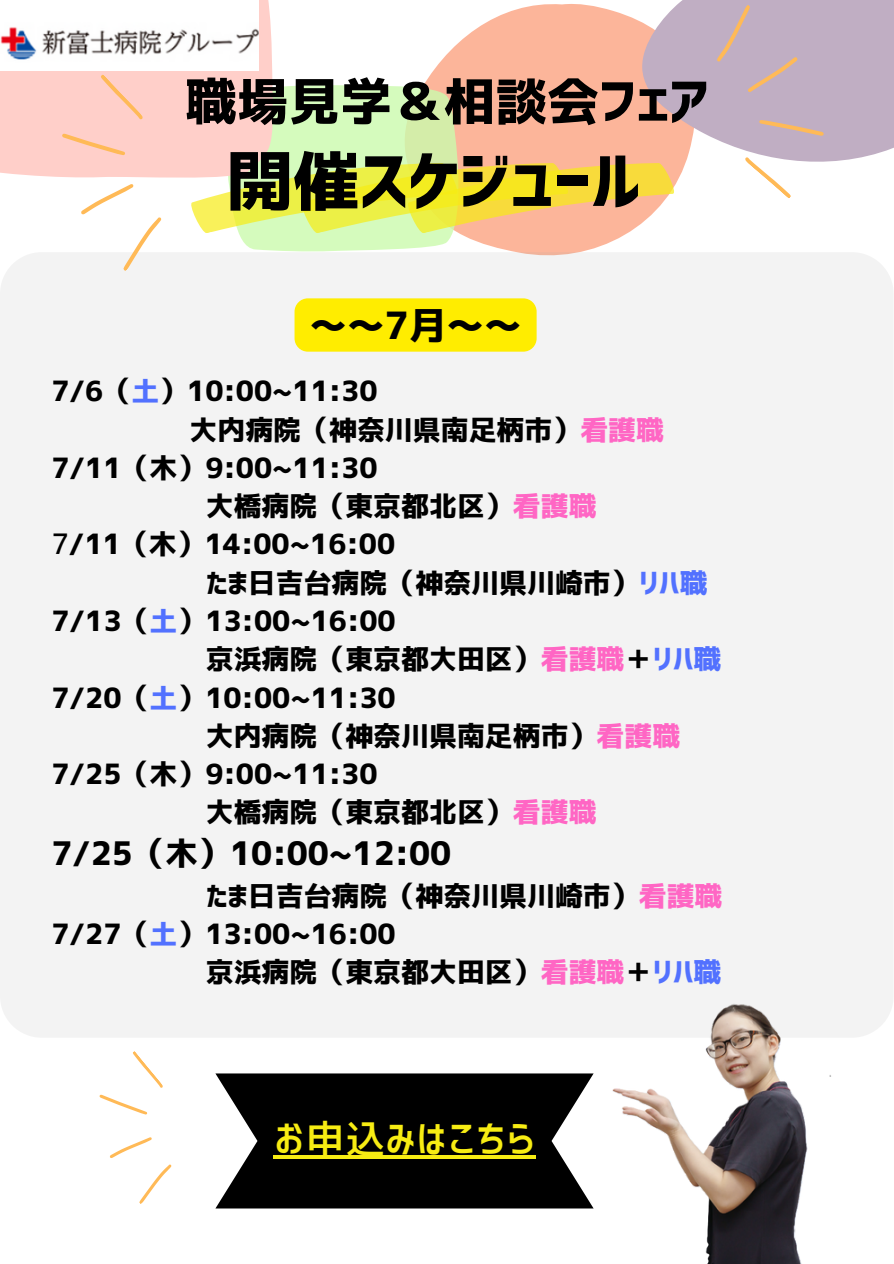
<style>
.page{position:relative;width:894px;height:1264px;background:#fff}
.page>*{position:absolute;margin:0;border:0;box-sizing:border-box;transform-origin:0 0}
.t1{font:66.6px "Corporate Logo Bold";color:#000}
.t2{font:51.6px "Corporate Logo Bold";color:#000}
.t3{font:40.05px "Corporate Logo Medium";color:#f7ec13}
.t4{font:37.5px "Corporate Logo Bold";color:#000}
.t5{font:32.4px "Corporate Logo Bold";color:#000}
.t6{font:27.9px "Corporate Logo Bold";color:#000}
.s1{color:#5271ff}
.s2{color:#ff66c4}
.s3{font-family:"Corporate Logo Medium"}
</style>
<div class="page">
<div style="left:0;top:71px;width:186px;height:107px;background:#ffcfc9"></div>
<img style="left:0;top:27px;width:186px;height:33px">
<div style="left:0;top:252px;width:893px;height:785px;background:#f3f3f3"></div>
<svg style="left:61px;top:74px;width:110px;height:198px"></svg>
<svg style="left:186px;top:0;width:707px;height:252px"></svg>
<svg style="left:215px;top:1073px;width:378px;height:135px;background:#1e1e1d"></svg>
<hr style="left:273px;top:1155px;width:262px;height:3px;background:#f7ec13">
<svg style="left:99px;top:1051px;width:73px;height:153px"></svg>
<img style="left:593px;top:991px;width:299px;height:272px">
<div style="left:294px;top:298px;width:242px;height:53px;background:#ffed00;border-radius:13px"></div>
<p class="t2" style="left:185px;top:76px;width:524px">職場見学＆相談会フェア</p>
<p class="t1" style="left:226px;top:148px;width:416px">開催スケジュール</p>
<p class="t4" style="left:309px;top:306px;width:213px">～～7月～～</p>
<p class="t6" style="left:51px;top:377px;width:327px">7/6（<span class="s1">土</span>）10:00~11:30</p>
<p class="t6" style="left:189px;top:415px;width:476px">大内病院（神奈川県南足柄市）<span class="s2">看護職</span></p>
<p class="t6" style="left:51px;top:454px;width:327px">7/11（木）9:00~11:30</p>
<p class="t6" style="left:206px;top:492px;width:392px">大橋病院（東京都北区）<span class="s2">看護職</span></p>
<p class="t6" style="left:51px;top:530px;width:345px"><span class="s3">7</span>/11（木）14:00~16:00</p>
<h2 class="t6" style="left:206px;top:568px;width:503px">たま日吉台病院（神奈川県川崎市）<span class="s1">リハ職</span></h2>
<p class="t6" style="left:51px;top:607px;width:346px">7/13（<span class="s1">土</span>）13:00~16:00</p>
<p class="t6" style="left:206px;top:645px;width:517px">京浜病院（東京都大田区）<span class="s2">看護職</span>＋<span class="s1">リハ職</span></p>
<h1 class="t6" style="left:51px;top:683px;width:346px">7/20（<span class="s1">土</span>）10:00~11:30</h1>
<p class="t6" style="left:206px;top:721px;width:476px">大内病院（神奈川県南足柄市）<span class="s2">看護職</span></p>
<p class="t6" style="left:51px;top:760px;width:327px">7/25（木）9:00~11:30</p>
<h3 class="t6" style="left:206px;top:798px;width:392px">大橋病院（東京都北区）<span class="s2">看護職</span></h3>
<p class="t5" style="left:51px;top:837px;width:401px">7/25（木）10:00~12:00</p>
<p class="t6" style="left:206px;top:881px;width:518px">たま日吉台病院（神奈川県川崎市）<span class="s2">看護職</span></p>
<p class="t6" style="left:51px;top:919px;width:346px">7/27（<span class="s1">土</span>）13:00~16:00</p>
<p class="t6" style="left:206px;top:958px;width:517px">京浜病院（東京都大田区）<span class="s2">看護職</span>＋<span class="s1">リハ職</span></p>
<p class="t3" style="left:273px;top:1118px;width:264px">お申込みはこちら</p>
</div>
